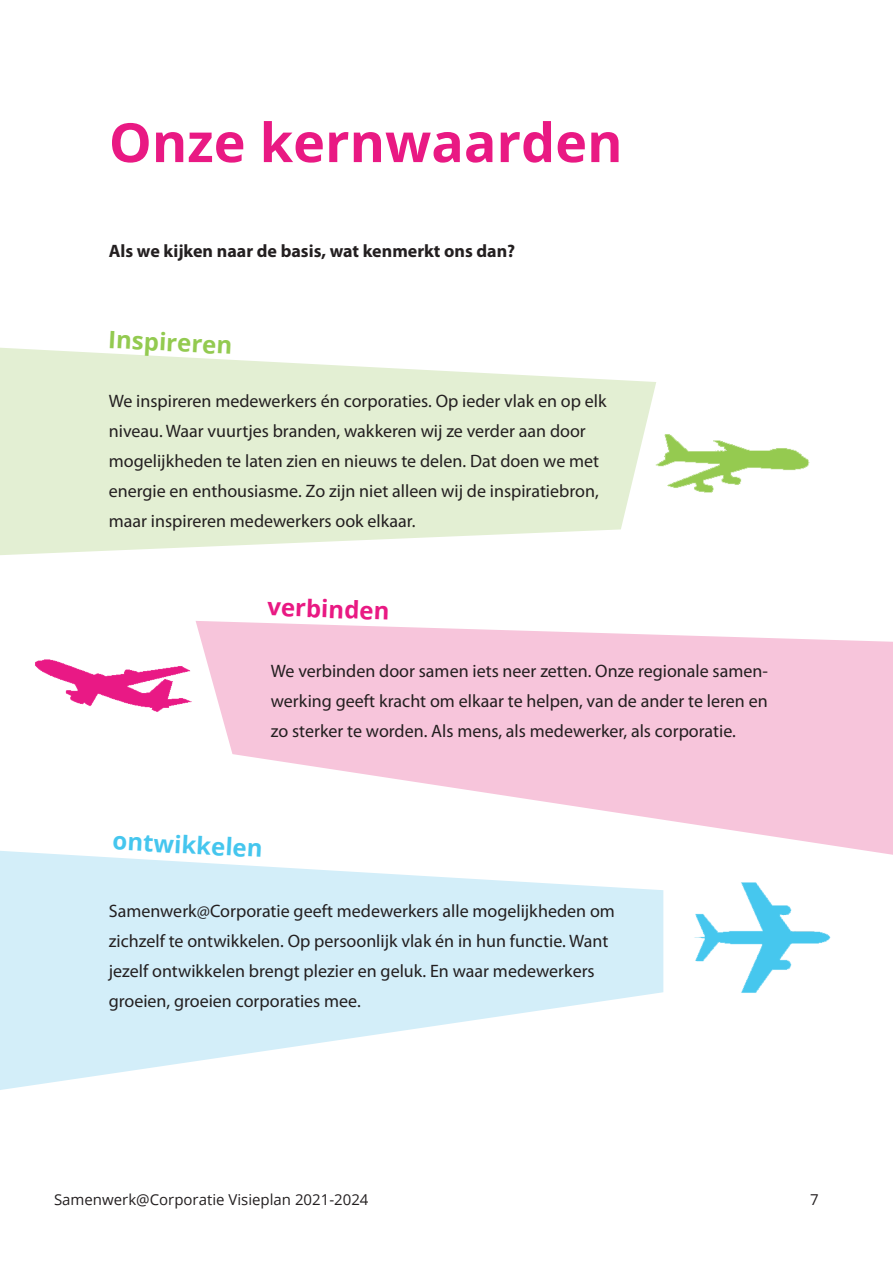
<style>
.page{position:relative;width:893px;height:1263px;background:#fff}
.page>*{position:absolute;margin:0;border:0;box-sizing:border-box;transform-origin:0 0}
.t1{font:700 54px "Open Sans";color:#e91983}
.t2{font:700 24px "Open Sans";color:#45c6ee}
.t3{font:700 24px "Open Sans";color:#93ca50}
.t4{font:700 24px "Open Sans";color:#e91983}
.t5{font:18px/30px "Myriad Pro";color:#231f20}
.t6{font:700 18px "Myriad Pro";color:#231f20}
.t7{font:15px "Open Sans";color:#231f20}
</style>
<div class="page">
<svg style="left:0;top:348px;width:656px;height:207px;fill:#e3efd3"></svg>
<svg style="left:196px;top:621px;width:697px;height:234px;fill:#f7c5db"></svg>
<svg style="left:0;top:851px;width:663px;height:239px;fill:#d3eef9"></svg>
<img style="left:641px;top:427px;width:169px;height:71px">
<img style="left:35px;top:648px;width:169px;height:74px">
<img style="left:663px;top:882px;width:168px;height:111px">
<h1 class="t1" style="left:109px;top:104px;width:515px">Onze kernwaarden</h1>
<p class="t6" style="left:109px;top:239px;width:408px">Als we kijken naar de basis, wat kenmerkt ons dan?</p>
<h2 class="t3" style="left:109px;top:322px;width:126px;rotate:3deg">Inspireren</h2>
<p class="t5" style="left:109px;top:386px;width:499px">We inspireren medewerkers én corporaties. Op ieder vlak en op elk niveau. Waar vuurtjes branden, wakkeren wij ze verder aan door mogelijkheden te laten zien en nieuws te delen. Dat doen we met energie en enthousiasme. Zo zijn niet alleen wij de inspiratiebron, maar inspireren medewerkers ook elkaar.</p>
<h2 class="t4" style="left:268px;top:590px;width:124px;rotate:2deg">verbinden</h2>
<p class="t5" style="left:271px;top:656px;width:499px;text-align:justify">We verbinden door samen iets neer zetten. Onze regionale samen&shy;werking geeft kracht om elkaar te helpen, van de ander te leren en zo sterker te worden. Als mens, als medewerker, als corporatie.</p>
<h2 class="t2" style="left:114px;top:824px;width:152px;rotate:3deg">ontwikkelen</h2>
<p class="t5" style="left:109px;top:896px;width:508px">Samenwerk@Corporatie geeft medewerkers alle mogelijkheden om zichzelf te ontwikkelen. Op persoonlijk vlak én in hun functie. Want jezelf ontwikkelen brengt plezier en geluk. En waar medewerkers groeien, groeien corporaties mee.</p>
<p class="t7" style="left:54px;top:1189px;width:316px">Samenwerk@Corporatie Visieplan 2021-2024</p>
<p class="t7" style="left:810px;top:1189px;width:10px">7</p>
</div>
